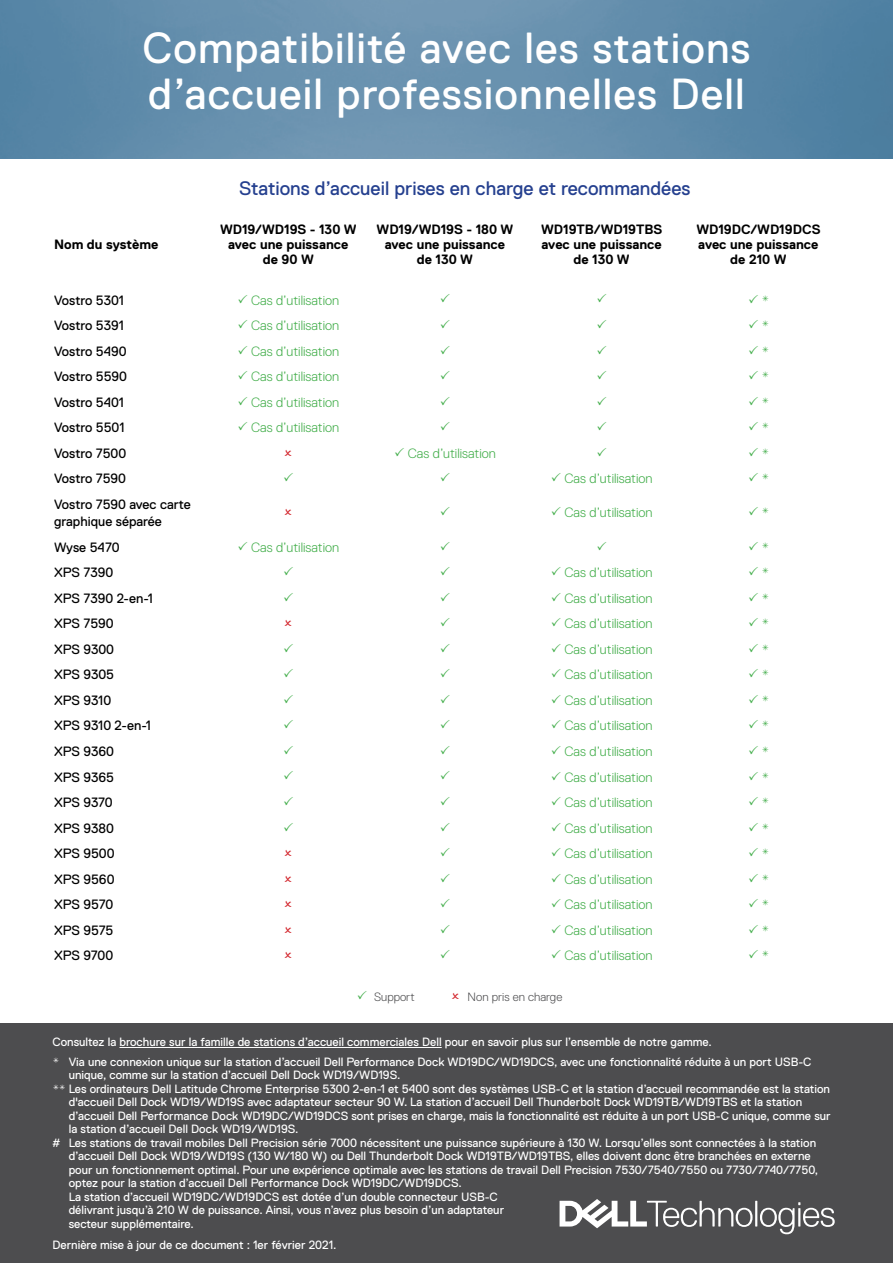
<style>
.page{position:relative;width:893px;height:1263px;background:#fff}
.page>*{position:absolute;margin:0;border:0;box-sizing:border-box;transform-origin:0 0}
.t1{font:43.5px/46.5px "Dell Replica";letter-spacing:.025em;color:#fff}
.t2{font:19.5px "Dell Replica";color:#25408f}
.t3{font:300 13.5px "Dell Replica";color:#41ad49}
.t4{font:13.5px/16.2px "Dell Replica";color:#000}
.t5{font:700 13.5px/15px "Dell Replica";color:#000;text-align:center}
.t6{font:13.5px "Dell Replica";color:#41ad49}
.t7{font:12px/20.2px "Dell Replica";color:#fff}
.t8{font:300 12px "Dell Replica";color:#4d4d4f}
</style>
<div class="page">
<div style="left:0;top:1023px;width:893px;height:240px;background:#4d4d4f"></div>
<hr style="left:119px;top:1047px;width:323px;height:1px;background:#fff">
<img style="left:0;top:0;width:893px;height:159px">
<svg style="left:560px;top:1199px;width:275px;height:35px"></svg>
<h1 class="t1" style="left:142px;top:25px;width:610px">Compatibilité avec les stations d’accueil professionnelles Dell</h1>
<p class="t5" style="left:54px;top:237px;width:106px">Nom du système</p>
<h2 class="t2" style="left:239px;top:177px;width:453px">Stations d’accueil prises en charge et recommandées</h2>
<p class="t5" style="left:220px;top:222px;width:138px">WD19/WD19S - 130 W avec une puissance de 90 W</p>
<p class="t5" style="left:377px;top:222px;width:138px">WD19/WD19S - 180 W avec une puissance de 130 W</p>
<p class="t5" style="left:541px;top:222px;width:123px">WD19TB/WD19TBS avec une puissance de 130 W</p>
<p class="t5" style="left:696px;top:222px;width:126px">WD19DC/WD19DCS avec une puissance de 210 W</p>
<p class="t4" style="left:54px;top:292px;width:72px">Vostro 5301</p>
<p class="t3" style="left:251px;top:292px;width:90px">Cas d’utilisation</p>
<p class="t6" style="left:761px;top:292px;width:9px">*</p>
<p class="t4" style="left:54px;top:317px;width:71px">Vostro 5391</p>
<p class="t3" style="left:251px;top:318px;width:90px">Cas d’utilisation</p>
<p class="t6" style="left:761px;top:318px;width:9px">*</p>
<p class="t4" style="left:54px;top:343px;width:74px">Vostro 5490</p>
<p class="t3" style="left:251px;top:343px;width:90px">Cas d’utilisation</p>
<p class="t6" style="left:761px;top:343px;width:9px">*</p>
<p class="t4" style="left:54px;top:368px;width:74px">Vostro 5590</p>
<p class="t3" style="left:251px;top:369px;width:90px">Cas d’utilisation</p>
<p class="t6" style="left:761px;top:369px;width:9px">*</p>
<p class="t4" style="left:54px;top:394px;width:72px">Vostro 5401</p>
<p class="t3" style="left:251px;top:394px;width:90px">Cas d’utilisation</p>
<p class="t6" style="left:761px;top:394px;width:9px">*</p>
<p class="t4" style="left:54px;top:419px;width:72px">Vostro 5501</p>
<p class="t3" style="left:251px;top:420px;width:90px">Cas d’utilisation</p>
<p class="t6" style="left:761px;top:420px;width:9px">*</p>
<p class="t4" style="left:54px;top:445px;width:74px">Vostro 7500</p>
<p class="t3" style="left:408px;top:446px;width:90px">Cas d’utilisation</p>
<p class="t6" style="left:761px;top:446px;width:9px">*</p>
<p class="t4" style="left:54px;top:471px;width:73px">Vostro 7590</p>
<p class="t3" style="left:565px;top:471px;width:90px">Cas d’utilisation</p>
<p class="t6" style="left:761px;top:471px;width:9px">*</p>
<p class="t4" style="left:54px;top:497px;width:138px">Vostro 7590 avec carte graphique séparée</p>
<p class="t3" style="left:565px;top:505px;width:90px">Cas d’utilisation</p>
<p class="t6" style="left:761px;top:505px;width:9px">*</p>
<p class="t4" style="left:54px;top:539px;width:67px">Wyse 5470</p>
<p class="t3" style="left:251px;top:539px;width:90px">Cas d’utilisation</p>
<p class="t6" style="left:761px;top:539px;width:9px">*</p>
<p class="t4" style="left:54px;top:564px;width:61px">XPS 7390</p>
<p class="t3" style="left:565px;top:565px;width:90px">Cas d’utilisation</p>
<p class="t6" style="left:761px;top:565px;width:9px">*</p>
<p class="t4" style="left:54px;top:590px;width:100px">XPS 7390 2-en-1</p>
<p class="t3" style="left:565px;top:591px;width:90px">Cas d’utilisation</p>
<p class="t6" style="left:761px;top:591px;width:9px">*</p>
<p class="t4" style="left:54px;top:616px;width:61px">XPS 7590</p>
<p class="t3" style="left:565px;top:616px;width:90px">Cas d’utilisation</p>
<p class="t6" style="left:761px;top:616px;width:9px">*</p>
<p class="t4" style="left:54px;top:641px;width:62px">XPS 9300</p>
<p class="t3" style="left:565px;top:642px;width:90px">Cas d’utilisation</p>
<p class="t6" style="left:761px;top:642px;width:9px">*</p>
<p class="t4" style="left:54px;top:667px;width:62px">XPS 9305</p>
<p class="t3" style="left:565px;top:667px;width:90px">Cas d’utilisation</p>
<p class="t6" style="left:761px;top:667px;width:9px">*</p>
<p class="t4" style="left:54px;top:692px;width:59px">XPS 9310</p>
<p class="t3" style="left:565px;top:693px;width:90px">Cas d’utilisation</p>
<p class="t6" style="left:761px;top:693px;width:9px">*</p>
<p class="t4" style="left:54px;top:718px;width:98px">XPS 9310 2-en-1</p>
<p class="t3" style="left:565px;top:718px;width:90px">Cas d’utilisation</p>
<p class="t6" style="left:761px;top:718px;width:9px">*</p>
<p class="t4" style="left:54px;top:743px;width:61px">XPS 9360</p>
<p class="t3" style="left:565px;top:744px;width:90px">Cas d’utilisation</p>
<p class="t6" style="left:761px;top:744px;width:9px">*</p>
<p class="t4" style="left:54px;top:769px;width:61px">XPS 9365</p>
<p class="t3" style="left:565px;top:769px;width:90px">Cas d’utilisation</p>
<p class="t6" style="left:761px;top:769px;width:9px">*</p>
<p class="t4" style="left:54px;top:794px;width:60px">XPS 9370</p>
<p class="t3" style="left:565px;top:795px;width:90px">Cas d’utilisation</p>
<p class="t6" style="left:761px;top:795px;width:9px">*</p>
<p class="t4" style="left:54px;top:820px;width:61px">XPS 9380</p>
<p class="t3" style="left:565px;top:820px;width:90px">Cas d’utilisation</p>
<p class="t6" style="left:761px;top:820px;width:9px">*</p>
<p class="t4" style="left:54px;top:845px;width:62px">XPS 9500</p>
<p class="t3" style="left:565px;top:846px;width:90px">Cas d’utilisation</p>
<p class="t6" style="left:761px;top:846px;width:9px">*</p>
<p class="t4" style="left:54px;top:871px;width:62px">XPS 9560</p>
<p class="t3" style="left:565px;top:871px;width:90px">Cas d’utilisation</p>
<p class="t6" style="left:761px;top:871px;width:9px">*</p>
<p class="t4" style="left:54px;top:896px;width:61px">XPS 9570</p>
<p class="t3" style="left:565px;top:897px;width:90px">Cas d’utilisation</p>
<p class="t6" style="left:761px;top:897px;width:9px">*</p>
<p class="t4" style="left:54px;top:922px;width:61px">XPS 9575</p>
<p class="t3" style="left:565px;top:923px;width:90px">Cas d’utilisation</p>
<p class="t6" style="left:761px;top:923px;width:9px">*</p>
<p class="t4" style="left:54px;top:948px;width:61px">XPS 9700</p>
<p class="t3" style="left:565px;top:948px;width:90px">Cas d’utilisation</p>
<p class="t6" style="left:761px;top:948px;width:9px">*</p>
<p class="t8" style="left:374px;top:990px;width:42px">Support</p>
<p class="t8" style="left:468px;top:990px;width:96px">Non pris en charge</p>
<p class="t7" style="left:53px;top:1031px;width:760px">Consultez la brochure sur la famille de stations d’accueil commerciales Dell pour en savoir plus sur l’ensemble de notre gamme.<br>* Via une connexion unique sur la station d’accueil Dell Performance Dock WD19DC/WD19DCS, avec une fonctionnalité réduite à un port USB-C</p>
<p class="t7" style="left:69px;top:1065px;width:333px">unique, comme sur la station d’accueil Dell Dock WD19/WD19S.</p>
<p class="t7" style="left:53px;top:1079px;width:779px">** Les ordinateurs Dell Latitude Chrome Enterprise 5300 2-en-1 et 5400 sont des systèmes USB-C et la station d’accueil recommandée est la station</p>
<p class="t7" style="left:69px;top:1092px;width:735px">d'accueil Dell Dock WD19/WD19S avec adaptateur secteur 90 W. La station d’accueil Dell Thunderbolt Dock WD19TB/WD19TBS et la station</p>
<p class="t7" style="left:69px;top:1106px;width:763px">d’accueil Dell Performance Dock WD19DC/WD19DCS sont prises en charge, mais la fonctionnalité est réduite à un port USB-C unique, comme sur</p>
<p class="t7" style="left:69px;top:1119px;width:231px">la station d’accueil Dell Dock WD19/WD19S.</p>
<p class="t7" style="left:53px;top:1133px;width:765px"># Les stations de travail mobiles Dell Precision série 7000 nécessitent une puissance supérieure à 130 W. Lorsqu’elles sont connectées à la station</p>
<p class="t7" style="left:69px;top:1146px;width:743px">d’accueil Dell Dock WD19/WD19S (130 W/180 W) ou Dell Thunderbolt Dock WD19TB/WD19TBS, elles doivent donc être branchées en externe</p>
<p class="t7" style="left:69px;top:1160px;width:751px">pour un fonctionnement optimal. Pour une expérience optimale avec les stations de travail Dell Precision 7530/7540/7550 ou 7730/7740/7750,</p>
<p class="t7" style="left:69px;top:1173px;width:394px">optez pour la station d’accueil Dell Performance Dock WD19DC/WD19DCS.</p>
<p class="t7" style="left:69px;top:1187px;width:431px">La station d’accueil WD19DC/WD19DCS est dotée d’un double connecteur USB-C</p>
<p class="t7" style="left:69px;top:1200px;width:437px">délivrant jusqu’à 210 W de puissance. Ainsi, vous n’avez plus besoin d’un adaptateur</p>
<p class="t7" style="left:69px;top:1214px;width:127px">secteur supplémentaire.</p>
<p class="t7" style="left:53px;top:1235px;width:286px">Dernière mise à jour de ce document : 1er février 2021.</p>
</div>
